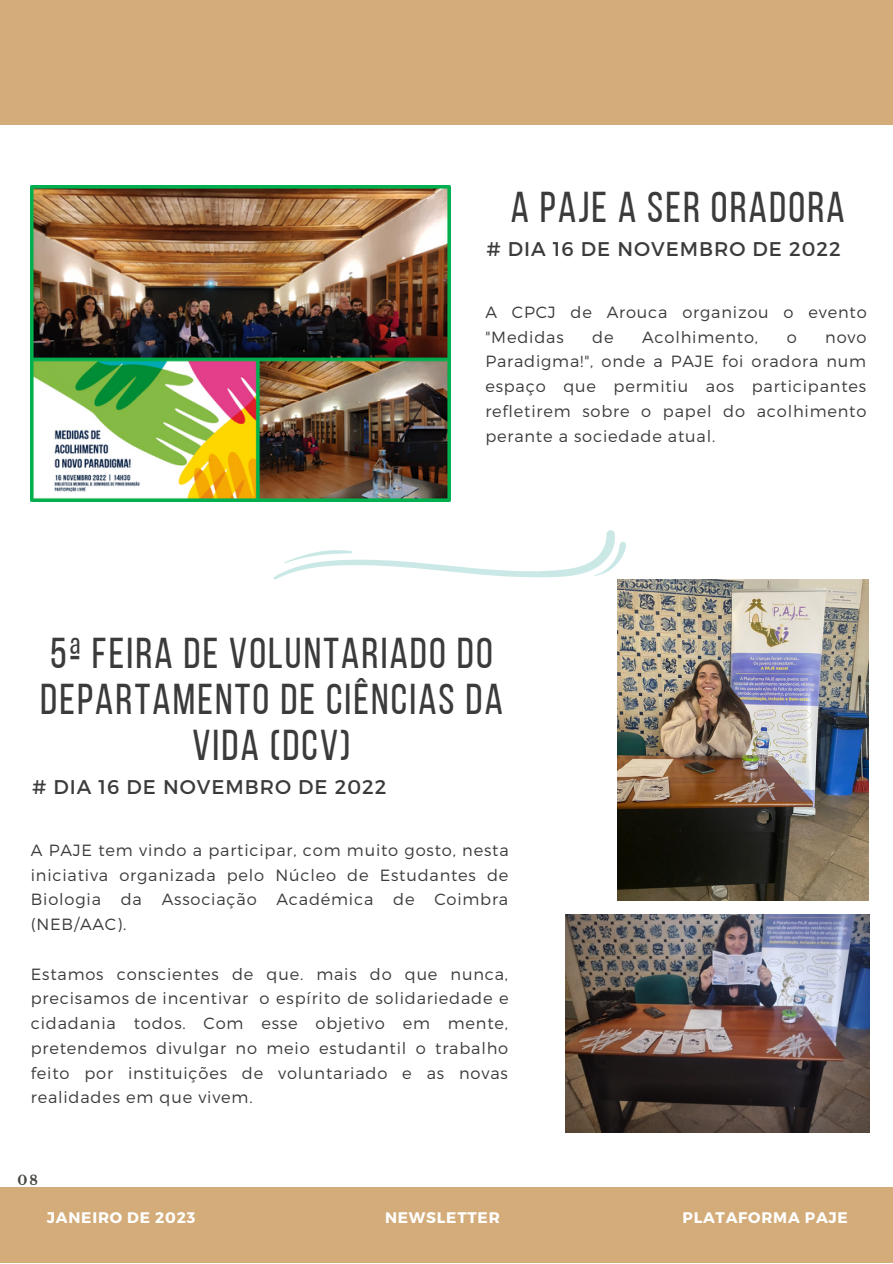
<style>
.page{position:relative;width:893px;height:1264px;background:#fff}
.page>*{position:absolute;margin:0;border:0;box-sizing:border-box;transform-origin:0 0}
.t1{font:43.05px/46px "Bebas Neue";letter-spacing:.05em;color:#3b3b3b;text-align:center}
.t2{font:19.8px "Montserrat";letter-spacing:.05em;color:#3b3b3b}
.t3{font:300 16.2px/24.8px "Montserrat";letter-spacing:.05em;color:#3b3b3b;text-align:justify}
.t4{font:700 15.3px "Montserrat";letter-spacing:.05em;color:#fff}
.t5{font:700 13.2px "Libre Baskerville";color:#444440}
</style>
<div class="page">
<div style="left:0;top:0;width:892px;height:1262px;background:#d3ac79"></div>
<div style="left:0;top:125px;width:892px;height:1061px;background:#fff"></div>
<img style="left:31px;top:185px;width:419px;height:316px">
<svg style="left:273px;top:530px;width:354px;height:50px"></svg>
<img style="left:617px;top:580px;width:251px;height:320px">
<img style="left:565px;top:914px;width:304px;height:218px">
<h1 class="t1" style="left:510px;top:188px;width:335px">A PAJE A SER ORADORA</h1>
<p class="t2" style="left:486px;top:236px;width:356px"># DIA 16 DE NOVEMBRO DE 2022</p>
<p class="t3" style="left:485px;top:299px;width:383px">A CPCJ de Arouca organizou o evento "Medidas</p>
<p class="t3" style="left:592px;top:324px;width:23px">de</p>
<p class="t3" style="left:642px;top:324px;width:117px">Acolhimento,</p>
<p class="t3" style="left:786px;top:324px;width:12px">o</p>
<p class="t3" style="left:485px;top:324px;width:382px;text-indent:340px">novo Paradigma!", onde a PAJE foi oradora num espaço que permitiu aos participantes refletirem sobre o papel do acolhimento perante a sociedade atual.</p>
<h1 class="t1" style="left:40px;top:633px;width:464px">5ª FEIRA DE VOLUNTARIADO DO<br>DEPARTAMENTO DE CIÊNCIAS DA<br>VIDA (DCV)</h1>
<p class="t2" style="left:32px;top:774px;width:356px"># DIA 16 DE NOVEMBRO DE 2022</p>
<p class="t3" style="left:31px;top:837px;width:479px">A PAJE tem vindo a participar, com muito gosto, nesta iniciativa organizada pelo Núcleo de Estudantes de Biologia da Associação Académica de Coimbra (NEB/AAC).</p>
<p class="t3" style="left:31px;top:960px;width:479px">Estamos conscientes de que. mais do que nunca, precisamos de incentivar o espírito de solidariedade e cidadania todos. Com esse objetivo em mente, pretendemos divulgar no meio estudantil o trabalho feito por instituições de voluntariado e as novas realidades em que vivem.</p>
<p class="t5" style="left:18px;top:1171px;width:22px">08</p>
<p class="t4" style="left:47px;top:1207px;width:150px">JANEIRO DE 2023</p>
<p class="t4" style="left:385px;top:1207px;width:116px">NEWSLETTER</p>
<p class="t4" style="left:682px;top:1207px;width:167px">PLATAFORMA PAJE</p>
</div>
